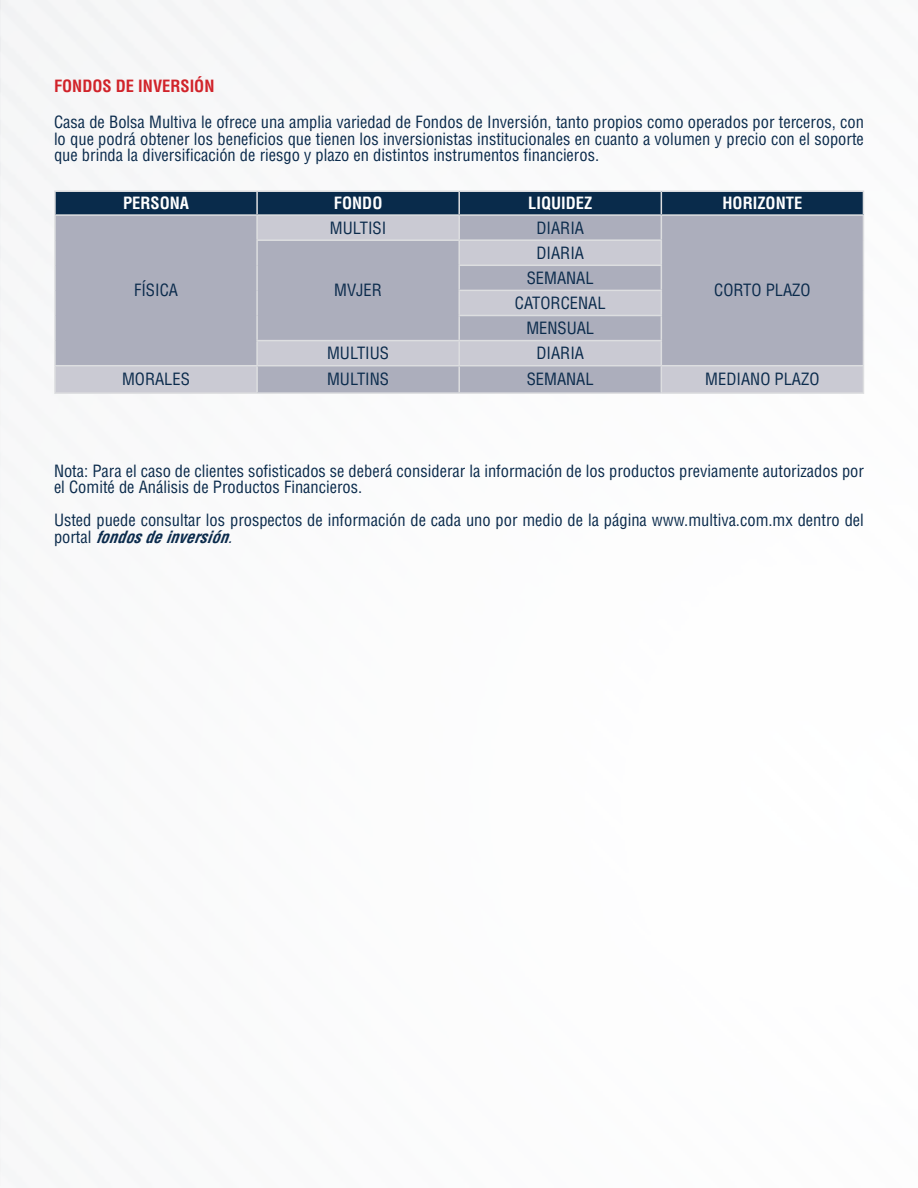
<style>
.page{position:relative;width:918px;height:1188px;background:#fff}
.page>*{position:absolute;margin:0;border:0;box-sizing:border-box;transform-origin:0 0}
.t1{font:condensed 16.5px/16.5px "Helvetica LT Std";color:#0b2b4c}
.t2{font:700 condensed 16.5px "Helvetica LT Std";color:#fff}
.t3{font:700 condensed 16.5px "Helvetica LT Std";color:#d1232a}
.s1{font-weight:700;font-style:italic}
.s2{font-style:italic}
</style>
<div class="page">
<div style="left:56px;top:192px;width:402px;height:22px;background:#092b4b"></div>
<div style="left:459px;top:191px;width:202px;height:24px;background:#092b4b"></div>
<div style="left:661px;top:191px;width:202px;height:24px;background:#092b4b"></div>
<svg style="left:56px;top:216px;width:807px;height:176px;background:#b3b5c1"></svg>
<hr style="left:54px;top:190px;width:203px;height:2px;background:#dddee0">
<hr style="left:54px;top:192px;width:2px;height:22px;background:#dddee0">
<hr style="left:257px;top:190px;width:202px;height:2px;background:#dddee0">
<hr style="left:256px;top:192px;width:2px;height:22px;background:#dddee0">
<hr style="left:459px;top:190px;width:202px;height:2px;background:#dddee0">
<hr style="left:458px;top:192px;width:2px;height:22px;background:#dddee0">
<hr style="left:661px;top:190px;width:203px;height:2px;background:#dddee0">
<hr style="left:257px;top:214px;width:202px;height:2px;background:#dddee0">
<hr style="left:459px;top:214px;width:202px;height:2px;background:#dddee0">
<hr style="left:459px;top:239px;width:203px;height:2px;background:#dddee0">
<hr style="left:458px;top:265px;width:204px;height:1px;background:#dddee0">
<hr style="left:458px;top:290px;width:204px;height:1px;background:#dddee0">
<hr style="left:458px;top:315px;width:204px;height:1px;background:#dddee0">
<hr style="left:459px;top:340px;width:203px;height:1px;background:#dddee0">
<hr style="left:459px;top:365px;width:202px;height:1px;background:#dddee0">
<hr style="left:459px;top:392px;width:202px;height:2px;background:#dddee0">
<hr style="left:458px;top:216px;width:2px;height:23px;background:#dddee0">
<hr style="left:661px;top:214px;width:203px;height:2px;background:#dddee0">
<hr style="left:458px;top:241px;width:2px;height:24px;background:#dddee0">
<hr style="left:458px;top:266px;width:2px;height:24px;background:#dddee0">
<hr style="left:458px;top:291px;width:2px;height:24px;background:#dddee0">
<hr style="left:458px;top:316px;width:2px;height:24px;background:#dddee0">
<hr style="left:458px;top:341px;width:2px;height:24px;background:#dddee0">
<hr style="left:458px;top:366px;width:2px;height:26px;background:#dddee0">
<hr style="left:661px;top:365px;width:203px;height:1px;background:#dddee0">
<svg style="left:863px;top:192px;width:1px;height:200px"></svg>
<hr style="left:661px;top:392px;width:203px;height:2px;background:#dddee0">
<hr style="left:256px;top:239px;width:203px;height:2px;background:#dddee0">
<hr style="left:256px;top:340px;width:203px;height:1px;background:#dddee0">
<hr style="left:257px;top:365px;width:202px;height:1px;background:#dddee0">
<svg style="left:661px;top:192px;width:1px;height:200px"></svg>
<hr style="left:257px;top:392px;width:202px;height:2px;background:#dddee0">
<hr style="left:54px;top:366px;width:2px;height:26px;background:#dddee0">
<hr style="left:256px;top:366px;width:2px;height:26px;background:#dddee0">
<hr style="left:54px;top:392px;width:203px;height:2px;background:#dddee0">
<hr style="left:54px;top:214px;width:203px;height:2px;background:#dddee0">
<hr style="left:54px;top:216px;width:2px;height:24px;background:#dddee0">
<hr style="left:256px;top:216px;width:2px;height:23px;background:#dddee0">
<hr style="left:54px;top:240px;width:2px;height:25px;background:#dddee0">
<hr style="left:256px;top:241px;width:2px;height:24px;background:#dddee0">
<hr style="left:54px;top:265px;width:2px;height:25px;background:#dddee0">
<hr style="left:256px;top:265px;width:2px;height:25px;background:#dddee0">
<hr style="left:54px;top:290px;width:2px;height:26px;background:#dddee0">
<hr style="left:256px;top:290px;width:2px;height:26px;background:#dddee0">
<hr style="left:54px;top:316px;width:2px;height:25px;background:#dddee0">
<hr style="left:256px;top:316px;width:2px;height:24px;background:#dddee0">
<hr style="left:54px;top:341px;width:2px;height:24px;background:#dddee0">
<hr style="left:256px;top:341px;width:2px;height:24px;background:#dddee0">
<hr style="left:54px;top:365px;width:203px;height:1px;background:#dddee0">
<p class="t3" style="left:54px;top:75px;width:162px">FONDOS DE INVERSIÓN</p>
<p class="t1" style="left:54px;top:114px;width:811px;text-align:justify">Casa de Bolsa Multiva le ofrece una amplia variedad de Fondos de Inversión, tanto propios como operados por terceros, con lo que podrá obtener los beneficios que tienen los inversionistas institucionales en cuanto a volumen y precio con el soporte que brinda la diversificación de riesgo y plazo en distintos instrumentos financieros.</p>
<p class="t2" style="left:123px;top:193px;width:68px">PERSONA</p>
<p class="t2" style="left:334px;top:193px;width:50px">FONDO</p>
<p class="t2" style="left:528px;top:193px;width:66px">LIQUIDEZ</p>
<p class="t2" style="left:723px;top:193px;width:81px">HORIZONTE</p>
<p class="t1" style="left:134px;top:282px;width:46px">FÍSICA</p>
<p class="t1" style="left:330px;top:219px;width:58px">MULTISI</p>
<p class="t1" style="left:536px;top:219px;width:49px">DIARIA</p>
<p class="t1" style="left:536px;top:244px;width:49px">DIARIA</p>
<p class="t1" style="left:527px;top:269px;width:68px">SEMANAL</p>
<p class="t1" style="left:515px;top:295px;width:92px">CATORCENAL</p>
<p class="t1" style="left:526px;top:320px;width:69px">MENSUAL</p>
<p class="t1" style="left:334px;top:282px;width:49px">MVJER</p>
<p class="t1" style="left:714px;top:282px;width:98px">CORTO PLAZO</p>
<p class="t1" style="left:327px;top:345px;width:64px">MULTIUS</p>
<p class="t1" style="left:536px;top:345px;width:49px">DIARIA</p>
<p class="t1" style="left:122px;top:371px;width:69px">MORALES</p>
<p class="t1" style="left:327px;top:371px;width:64px">MULTINS</p>
<p class="t1" style="left:527px;top:371px;width:68px">SEMANAL</p>
<p class="t1" style="left:705px;top:371px;width:116px">MEDIANO PLAZO</p>
<p class="t1" style="left:54px;top:462px;width:812px">Nota: Para el caso de clientes sofisticados se deberá considerar la información de los productos previamente autorizados por el Comité de Análisis de Productos Financieros.</p>
<p class="t1" style="left:54px;top:512px;width:811px">Usted puede consultar los prospectos de información de cada uno por medio de la página www.multiva.com.mx dentro del p o r t a l <span class="s1">fondosdeinversión</span><span class="s2">.</span></p>
</div>
